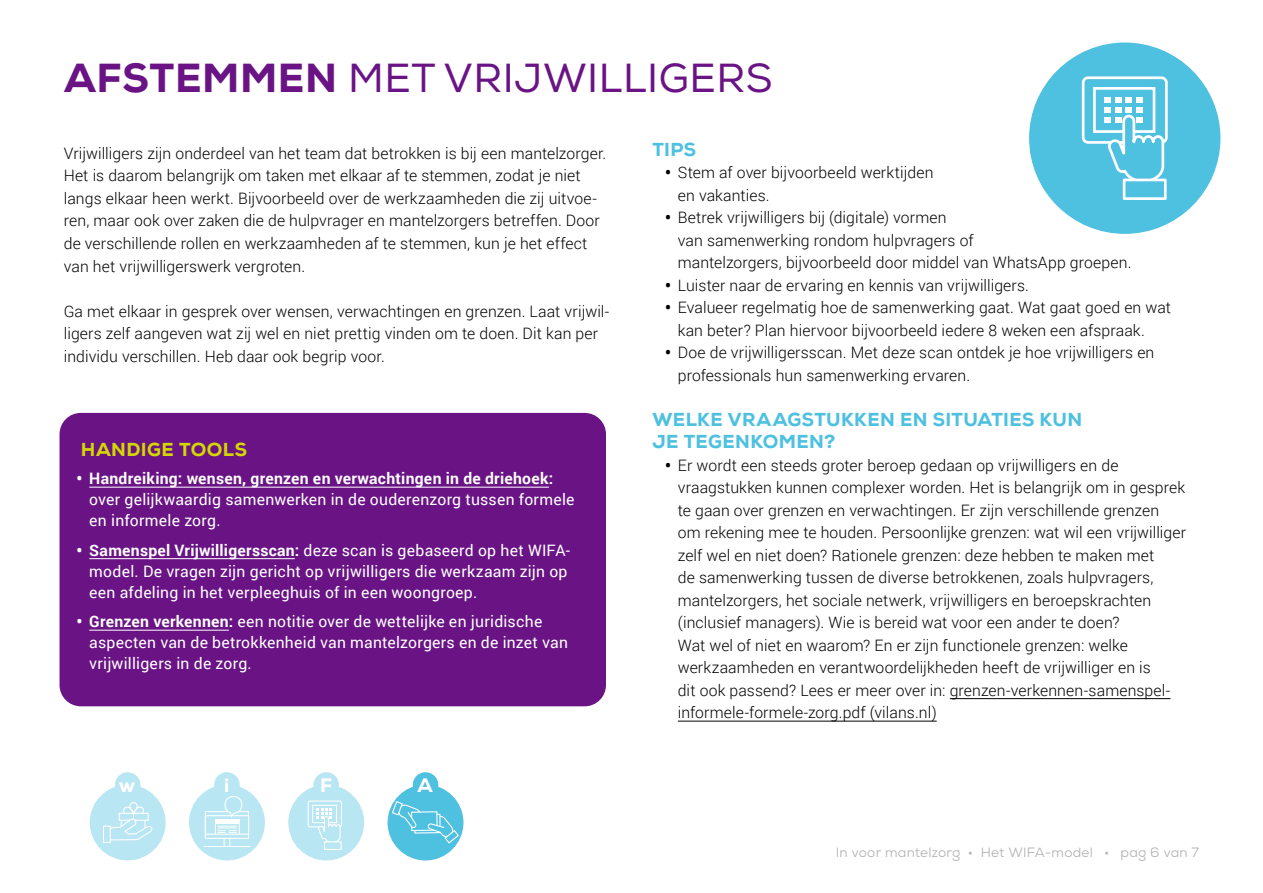
<style>
.page{position:relative;width:1263px;height:893px;background:#fff}
.page>*{position:absolute;margin:0;border:0;box-sizing:border-box;transform-origin:0 0}
.t1{font:40.5px "Nexa";letter-spacing:.015em;color:#691385}
.t2{font:800 19.5px "Nexa";color:#fff}
.t3{font:800 18.75px/22.5px "Nexa";letter-spacing:.02em;color:#4ec0e0}
.t4{font:800 18.75px "Nexa";letter-spacing:.025em;color:#d4d800}
.t5{font:300 15.75px/22.5px "Roboto";letter-spacing:.005em;color:#000}
.t6{font:15.75px/21px "Roboto";letter-spacing:.015em;color:#fff}
.t7{font:13.5px "Nexa";letter-spacing:.02em;color:#b1b2b3}
.s1{font-weight:800}
.s2{font-weight:900}
.s3{font-weight:700}
</style>
<div class="page">
<div style="left:90px;top:784px;width:76px;height:76px;background:#b8e6f2;border-radius:50%"></div>
<svg style="left:107px;top:802px;width:46px;height:39px"></svg>
<div style="left:104px;top:826px;width:6px;height:16px;background:#b8e6f2"></div>
<div style="left:103px;top:826px;width:8px;height:17px;border:1px solid #fff"></div>
<div style="left:115px;top:772px;width:25px;height:26px;background:#b8e6f2;border-radius:50%"></div>
<div style="left:288px;top:784px;width:76px;height:76px;background:#b8e6f2;border-radius:50%"></div>
<div style="left:308px;top:800px;width:34px;height:27px;border:1px solid #fff;border-radius:2px"></div>
<svg style="left:312px;top:805px;width:25px;height:18px"></svg>
<svg style="left:316px;top:809px;width:25px;height:32px"></svg>
<div style="left:324px;top:841px;width:18px;height:9px;background:#b8e6f2;border:1px solid #fff"></div>
<div style="left:313px;top:772px;width:26px;height:26px;background:#b8e6f2;border-radius:50%"></div>
<div style="left:189px;top:784px;width:76px;height:76px;background:#b8e6f2;border-radius:50%"></div>
<div style="left:214px;top:772px;width:26px;height:26px;background:#b8e6f2;border-radius:50%"></div>
<svg style="left:203px;top:796px;width:48px;height:51px"></svg>
<div style="left:388px;top:784px;width:75px;height:76px;background:#4ec0e0;border-radius:50%"></div>
<svg style="left:391px;top:800px;width:69px;height:44px"></svg>
<div style="left:413px;top:772px;width:25px;height:26px;background:#4ec0e0;border-radius:50%"></div>
<hr style="left:950px;top:698px;width:220px;height:1px;background:#000">
<hr style="left:678px;top:721px;width:259px;height:1px;background:#000">
<div style="left:1029px;top:43px;width:191px;height:191px;background:#4ec0e0;border-radius:50%"></div>
<div style="left:1082px;top:76px;width:86px;height:68px;border:3px solid #fff;border-radius:5px"></div>
<div style="left:1093px;top:87px;width:62px;height:46px;background:#4ec0e0;border:3px solid #fff"></div>
<svg style="left:1104px;top:97px;width:61px;height:87px"></svg>
<div style="left:1123px;top:179px;width:44px;height:21px;background:#4ec0e0;border:3px solid #fff"></div>
<div style="left:60px;top:413px;width:546px;height:293px;background:#691385;border-radius:21px"></div>
<hr style="left:89px;top:487px;width:460px;height:1px;background:#fff">
<hr style="left:89px;top:558px;width:206px;height:1px;background:#fff">
<hr style="left:89px;top:630px;width:140px;height:1px;background:#fff">
<h1 class="t1" style="left:64px;top:54px;width:710px"><span class="s1">AFSTEMMEN</span> MET VRIJWILLIGERS</h1>
<p class="t5" style="left:64px;top:142px;width:544px">Vrijwilligers zijn onderdeel van het team dat betrokken is bij een mantelzorger.<br>Het is daarom belangrijk om taken met elkaar af te stemmen, zodat je niet langs elkaar heen werkt. Bijvoorbeeld over de werkzaamheden die zij uitvoe&shy;ren, maar ook over zaken die de hulpvrager en mantelzorgers betreffen. Door de verschillende rollen en werkzaamheden af te stemmen, kun je het effect van het vrijwilligerswerk vergroten.</p>
<p class="t5" style="left:64px;top:299px;width:547px">Ga met elkaar in gesprek over wensen, verwachtingen en grenzen. Laat vrijwil&shy;ligers zelf aangeven wat zij wel en niet prettig vinden om te doen. Dit kan per individu verschillen. Heb daar ook begrip voor.</p>
<p class="t4" style="left:81px;top:437px;width:168px">HANDIGE TOOLS</p>
<p class="t6" style="left:89px;top:467px;width:487px;text-indent:-13px"><span class="s2">•</span> <span class="s3">Handreiking: wensen, grenzen en verwachtingen in de driehoek: </span>over gelijkwaardig samenwerken in de ouderenzorg tussen formele en informele zorg.</p>
<p class="t6" style="left:89px;top:539px;width:482px;text-indent:-13px"><span class="s2">•</span> <span class="s3">Samenspel Vrijwilligersscan:</span> deze scan is gebaseerd op het WIFA&shy;model. De vragen zijn gericht op vrijwilligers die werkzaam zijn op een afdeling in het verpleeghuis of in een woongroep.</p>
<p class="t6" style="left:89px;top:610px;width:480px;text-indent:-13px"><span class="s2">•</span> <span class="s3">Grenzen verkennen:</span> een notitie over de wettelijke en juridische aspecten van de betrokkenheid van mantelzorgers en de inzet van vrijwilligers in de zorg.</p>
<p class="t2" style="left:119px;top:773px;width:18px">w</p>
<p class="t2" style="left:224px;top:773px;width:7px">i</p>
<p class="t2" style="left:320px;top:773px;width:14px">F</p>
<p class="t2" style="left:417px;top:773px;width:17px">A</p>
<p class="t3" style="left:652px;top:138px;width:45px">TIPS</p>
<p class="t5" style="left:678px;top:161px;width:257px;text-indent:-13px"><span class="s2">•</span> Stem af over bijvoorbeeld werktijden en vakanties.</p>
<p class="t5" style="left:678px;top:206px;width:455px;text-indent:-13px"><span class="s2">•</span> Betrek vrijwilligers bij (digitale) vormen<br>van samenwerking rondom hulpvragers of<br>mantelzorgers, bijvoorbeeld door middel van WhatsApp groepen.</p>
<p class="t5" style="left:665px;top:273px;width:365px"><span class="s2">•</span> Luister naar de ervaring en kennis van vrijwilligers.</p>
<p class="t5" style="left:678px;top:296px;width:495px;text-indent:-13px"><span class="s2">•</span> Evalueer regelmatig hoe de samenwerking gaat. Wat gaat goed en wat kan beter? Plan hiervoor bijvoorbeeld iedere 8 weken een afspraak.</p>
<p class="t5" style="left:678px;top:341px;width:478px;text-indent:-13px"><span class="s2">•</span> Doe de vrijwilligersscan. Met deze scan ontdek je hoe vrijwilligers en professionals hun samenwerking ervaren.</p>
<p class="t3" style="left:652px;top:408px;width:431px">WELKE VRAAGSTUKKEN EN SITUATIES KUN<br>JE TEGENKOMEN?</p>
<p class="t5" style="left:678px;top:453px;width:510px;text-indent:-13px"><span class="s2">•</span> Er wordt een steeds groter beroep gedaan op vrijwilligers en de vraagstukken kunnen complexer worden. Het is belangrijk om in gesprek te gaan over grenzen en verwachtingen. Er zijn verschillende grenzen<br>om rekening mee te houden. Persoonlijke grenzen: wat wil een vrijwilliger zelf wel en niet doen? Rationele grenzen: deze hebben te maken met<br>de samenwerking tussen de diverse betrokkenen, zoals hulpvragers, mantelzorgers, het sociale netwerk, vrijwilligers en beroepskrachten (inclusief managers). Wie is bereid wat voor een ander te doen?<br>Wat wel of niet en waarom? En er zijn functionele grenzen: welke werkzaamheden en verantwoordelijkheden heeft de vrijwilliger en is<br>dit ook passend? Lees er meer over in: grenzen-verkennen-samenspel&shy;informele-formele-zorg.pdf (vilans.nl)</p>
<p class="t7" style="left:836px;top:844px;width:365px">In voor mantelzorg • Het WIFA-model • pag 6 van 7</p>
</div>
